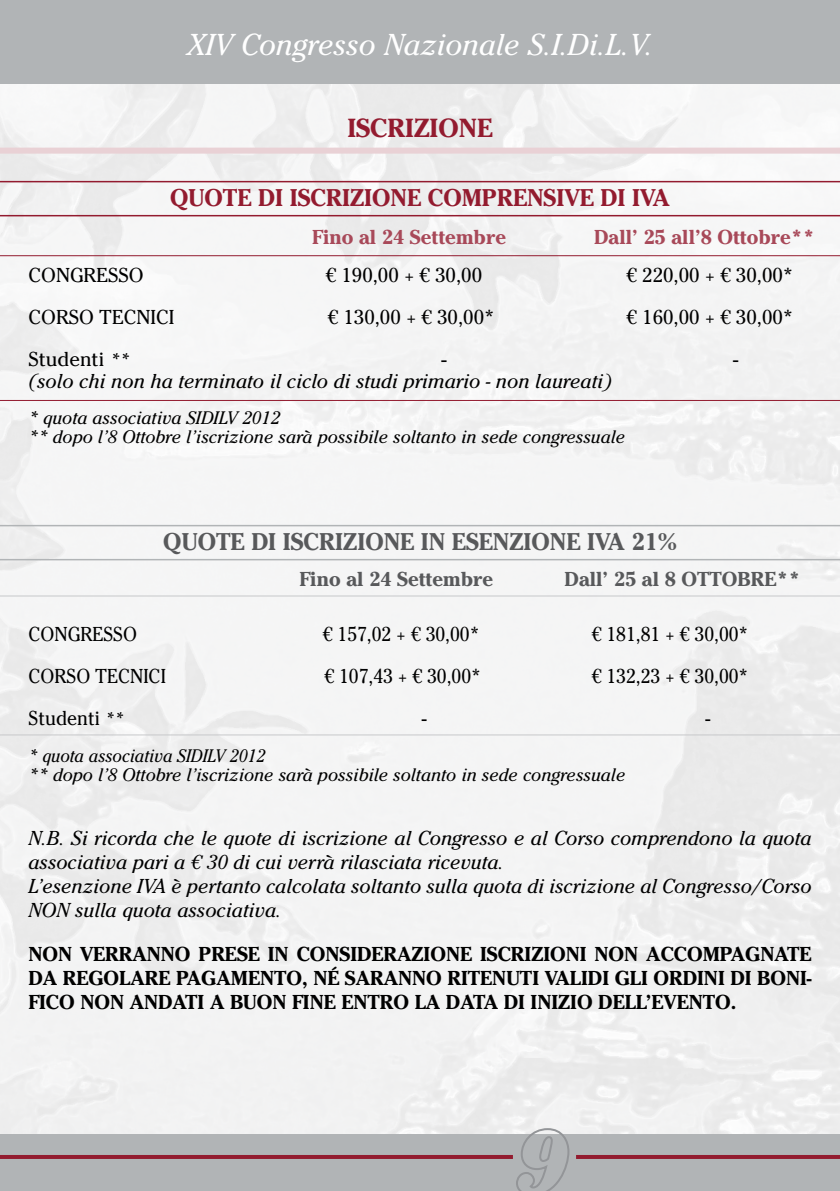
<style>
.page{position:relative;width:840px;height:1191px;background:#fff}
.page>*{position:absolute;margin:0;border:0;box-sizing:border-box;transform-origin:0 0}
.t1{font:italic 30px "Cheltenham Std";color:#fff}
.t2{font:700 26px "Cheltenham Std";color:#931b2f}
.t3{font:700 24px "Cheltenham Std";color:#58595b}
.t4{font:700 24px "Cheltenham Std";color:#931b2f}
.t5{font:italic 20px/24px "Cheltenham Std";color:#000}
.t6{font:700 20px/24px "Cheltenham Std";color:#000;text-align:justify}
.t7{font:20px "Cheltenham Std";color:#000;scale:.94 1}
.t8{font:20px "Cheltenham Std";color:#000}
.t9{font:700 20px "Cheltenham Std";color:#a84959}
.t10{font:700 20px "Cheltenham Std";color:#58595b}
.t11{font:italic 18px/19px "Cheltenham Std";color:#000}
.t12{font:italic 18px/19px "Cheltenham Std";color:#000;scale:.94 1}
.s1{font-style:italic;font-size:18px}
</style>
<div class="page">
<div style="left:0;top:1134px;width:839px;height:57px;background:#b1b4b6"></div>
<div style="left:0;top:0;width:839px;height:83px;background:#b1b4b6"></div>
<div style="left:0;top:148px;width:839px;height:6px;background:#e9d1d5"></div>
<hr style="left:0;top:181px;width:839px;height:1px;background:#931b2f">
<hr style="left:0;top:215px;width:839px;height:1px;background:#931b2f">
<hr style="left:0;top:400px;width:839px;height:1px;background:#931b2f">
<hr style="left:0;top:255px;width:839px;height:1px;background:#931b2f">
<hr style="left:0;top:525px;width:839px;height:1px;background:#b1b4b6">
<hr style="left:0;top:559px;width:839px;height:1px;background:#b1b4b6">
<hr style="left:0;top:595px;width:839px;height:1px;background:#c7c8ca">
<hr style="left:0;top:734px;width:839px;height:1px;background:#c7c8ca">
<svg style="left:514px;top:1127px;width:56px;height:64px"></svg>
<hr style="left:0;top:1155px;width:512px;height:4px;background:#931b2f">
<hr style="left:575px;top:1155px;width:264px;height:4px;background:#931b2f">
<h1 class="t1" style="left:187px;top:27px;width:467px">XIV Congresso Nazionale S.I.Di.L.V.</h1>
<h2 class="t2" style="left:347px;top:113px;width:147px">ISCRIZIONE</h2>
<p class="t4" style="left:170px;top:184px;width:501px">QUOTE DI ISCRIZIONE COMPRENSIVE DI IVA</p>
<p class="t9" style="left:312px;top:224px;width:195px">Fino al 24 Settembre</p>
<p class="t9" style="left:594px;top:224px;width:222px">Dall’ 25 all’8 Ottobre**</p>
<p class="t8" style="left:28px;top:263px;width:117px">CONGRESSO</p>
<p class="t8" style="left:326px;top:263px;width:158px">€ 190,00 + € 30,00</p>
<p class="t8" style="left:626px;top:263px;width:168px">€ 220,00 + € 30,00*</p>
<p class="t8" style="left:28px;top:305px;width:148px">CORSO TECNICI</p>
<p class="t8" style="left:328px;top:305px;width:168px">€ 130,00 + € 30,00*</p>
<p class="t8" style="left:626px;top:305px;width:168px">€ 160,00 + € 30,00*</p>
<p class="t8" style="left:28px;top:347px;width:102px">Studenti <span class="s1">**</span></p>
<p class="t8" style="left:441px;top:347px;width:7px">-</p>
<p class="t8" style="left:732px;top:347px;width:7px">-</p>
<p class="t5" style="left:28px;top:369px;width:585px">(solo chi non ha terminato il ciclo di studi primario - non laureati)</p>
<p class="t11" style="left:28px;top:408px;width:598px">* quota associativa SIDILV 2012<br>** dopo l’8 Ottobre l’iscrizione sarà possibile soltanto in sede congressuale</p>
<p class="t3" style="left:163px;top:528px;width:515px">QUOTE DI ISCRIZIONE IN ESENZIONE IVA 21%</p>
<p class="t10" style="left:299px;top:567px;width:195px">Fino al 24 Settembre</p>
<p class="t10" style="left:564px;top:567px;width:237px">Dall’ 25 al 8 OTTOBRE**</p>
<p class="t7" style="left:29px;top:623px;width:117px">CONGRESSO</p>
<p class="t7" style="left:323px;top:623px;width:168px">€ 157,02 + € 30,00*</p>
<p class="t7" style="left:591px;top:623px;width:168px">€ 181,81 + € 30,00*</p>
<p class="t7" style="left:29px;top:665px;width:147px">CORSO TECNICI</p>
<p class="t7" style="left:324px;top:665px;width:168px">€ 107,43 + € 30,00*</p>
<p class="t7" style="left:591px;top:665px;width:168px">€ 132,23 + € 30,00*</p>
<p class="t7" style="left:29px;top:707px;width:102px">Studenti <span class="s1">**</span></p>
<p class="t7" style="left:421px;top:707px;width:7px">-</p>
<p class="t7" style="left:705px;top:707px;width:7px">-</p>
<p class="t12" style="left:29px;top:745px;width:636px">* quota associativa SIDILV 2012<br>** dopo l’8 Ottobre l’iscrizione sarà possibile soltanto in sede congressuale</p>
<p class="t5" style="left:28px;top:826px;width:784px">N.B. Si ricorda che le quote di iscrizione al Congresso e al Corso comprendono la quota associativa pari a € 30 di cui verrà rilasciata ricevuta.<br>L’esenzione IVA è pertanto calcolata soltanto sulla quota di iscrizione al Congresso/Corso NON sulla quota associativa.</p>
<p class="t6" style="left:28px;top:942px;width:784px">NON VERRANNO PRESE IN CONSIDERAZIONE ISCRIZIONI NON ACCOMPAGNATE DA REGOLARE PAGAMENTO, NÉ SARANNO RITENUTI VALIDI GLI ORDINI DI BONI-FICO NON ANDATI A BUON FINE ENTRO LA DATA DI INIZIO DELL’EVENTO.</p>
</div>
